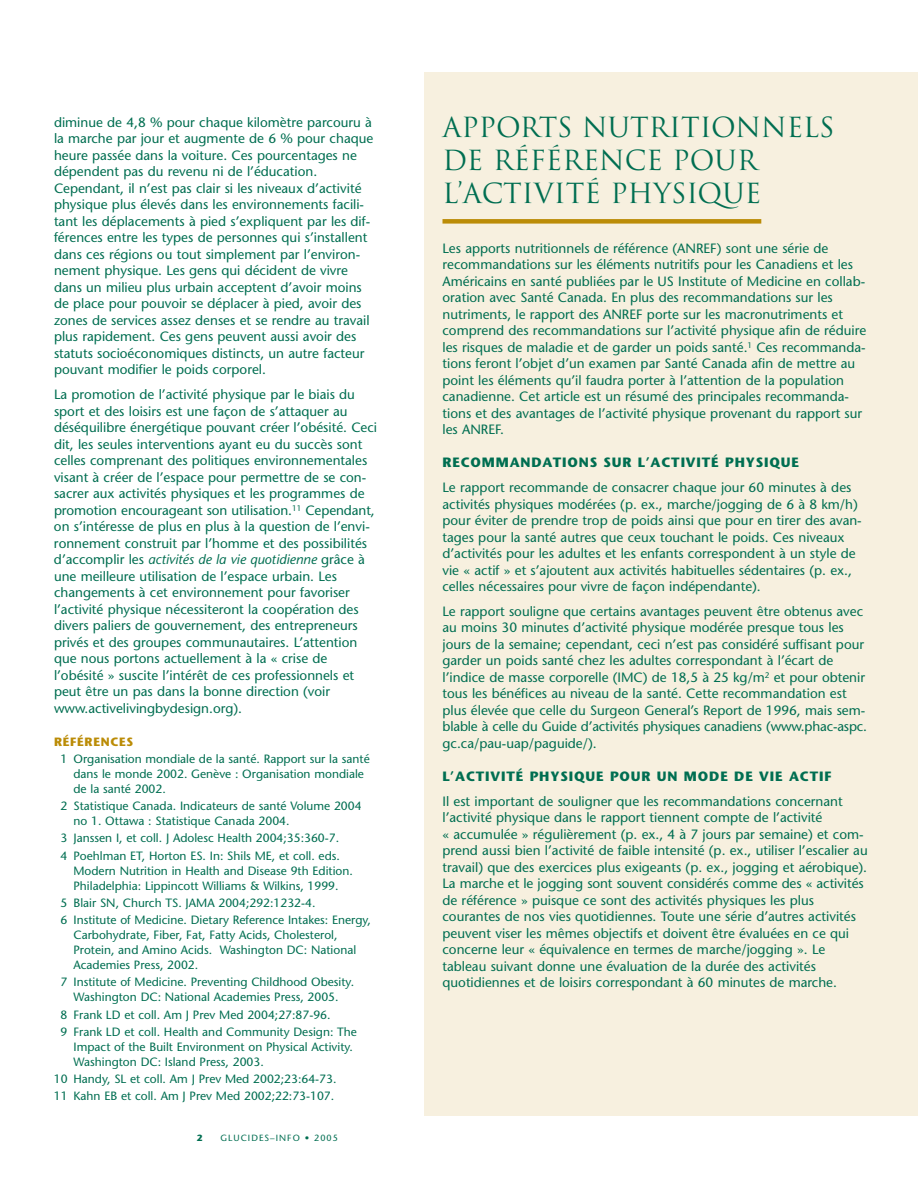
<style>
.page{position:relative;width:918px;height:1188px;background:#fff}
.page>*{position:absolute;margin:0;border:0;box-sizing:border-box;transform-origin:0 0}
.t1{font:27px/33px "Trajan";color:#006e51}
.t2{font:13.5px/16.5px "Stone Sans";color:#006e51}
.t3{font:700 13.5px "Stone Sans";letter-spacing:.065em;color:#006e51}
.t4{font:12px/15px "Stone Sans";color:#006e51}
.t5{font:700 12px "Stone Sans";letter-spacing:.065em;color:#bb8c07}
.t6{font:9px "Stone Sans";letter-spacing:.115em;color:#006e51}
.t7{font:700 9px "Stone Sans";color:#006e51}
.s1{font-style:italic}
</style>
<div class="page">
<div style="left:424px;top:72px;width:494px;height:1044px;background:#f7f0df"></div>
<div style="left:442px;top:219px;width:319px;height:5px;background:#bb8c07"></div>
<p class="t2" style="left:54px;top:115px;width:321px">diminue de 4,8 % pour chaque kilomètre parcouru à la marche par jour et augmente de 6 % pour chaque heure passée dans la voiture. Ces pourcentages ne dépendent pas du revenu ni de l’éducation.<br>Cependant, il n’est pas clair si les niveaux d’activité physique plus élevés dans les environnements facili&shy;tant les déplacements à pied s’expliquent par les dif&shy;férences entre les types de personnes qui s’installent dans ces régions ou tout simplement par l’environ&shy;nement physique. Les gens qui décident de vivre dans un milieu plus urbain acceptent d’avoir moins de place pour pouvoir se déplacer à pied, avoir des zones de services assez denses et se rendre au travail plus rapidement. Ces gens peuvent aussi avoir des statuts socioéconomiques distincts, un autre facteur pouvant modifier le poids corporel.</p>
<p class="t2" style="left:54px;top:388px;width:325px">La promotion de l’activité physique par le biais du sport et des loisirs est une façon de s’attaquer au déséquilibre énergétique pouvant créer l’obésité. Ceci dit, les seules interventions ayant eu du succès sont celles comprenant des politiques environnementales visant à créer de l’espace pour permettre de se con&shy;sacrer aux activités physiques et les programmes de promotion encourageant son utilisation.<sup>11</sup> Cependant, on s’intéresse de plus en plus à la question de l’envi&shy;ronnement construit par l’homme et des possibilités d’accomplir les <span class="s1">activités de la vie quotidienne</span> grâce à une meilleure utilisation de l’espace urbain. Les changements à cet environnement pour favoriser l’activité physique nécessiteront la coopération des divers paliers de gouvernement, des entrepreneurs privés et des groupes communautaires. L’attention que nous portons actuellement à la « crise de l’obésité » suscite l’intérêt de ces professionnels et peut être un pas dans la bonne direction (voir www.activelivingbydesign.org).</p>
<p class="t5" style="left:54px;top:737px;width:81px">RÉFÉRENCES</p>
<p class="t4" style="left:73px;top:753px;width:298px;text-indent:-13px">1 Organisation mondiale de la santé. Rapport sur la santé dans le monde 2002. Genève : Organisation mondiale de la santé 2002.</p>
<p class="t4" style="left:73px;top:800px;width:290px;text-indent:-13px">2 Statistique Canada. Indicateurs de santé Volume 2004 no 1. Ottawa : Statistique Canada 2004.</p>
<p class="t4" style="left:61px;top:831px;width:281px;line-height:17.2px">3 Janssen I, et coll. J Adolesc Health 2004;35:360-7.<br>4 Poehlman ET, Horton ES. In: Shils ME, et coll. eds.</p>
<p class="t4" style="left:73px;top:864px;width:281px">Modern Nutrition in Health and Disease 9th Edition.<br>Philadelphia: Lippincott Williams &amp; Wilkins, 1999.</p>
<p class="t4" style="left:61px;top:895px;width:312px;line-height:17.2px">5 Blair SN, Church TS. JAMA 2004;292:1232-4.<br>6 Institute of Medicine. Dietary Reference Intakes: Energy,</p>
<p class="t4" style="left:73px;top:929px;width:284px">Carbohydrate, Fiber, Fat, Fatty Acids, Cholesterol,<br>Protein, and Amino Acids. Washington DC: National<br>Academies Press, 2002.</p>
<p class="t4" style="left:61px;top:976px;width:295px;text-align:center">7 Institute of Medicine. Preventing Childhood Obesity.<br>Washington DC: National Academies Press, 2005.</p>
<p class="t4" style="left:61px;top:1007px;width:298px;line-height:17.2px">8 Frank LD et coll. Am J Prev Med 2004;27:87-96.<br>9 Frank LD et coll. Health and Community Design: The</p>
<p class="t4" style="left:73px;top:1041px;width:281px">Impact of the Built Environment on Physical Activity.<br>Washington DC: Island Press, 2003.</p>
<p class="t4" style="left:54px;top:1072px;width:284px;line-height:17.2px">10 Handy, SL et coll. Am J Prev Med 2002;23:64-73.<br>11 Kahn EB et coll. Am J Prev Med 2002;22:73-107.</p>
<p class="t7" style="left:197px;top:1134px;width:7px">2</p>
<p class="t6" style="left:220px;top:1134px;width:119px">GLUCIDES–INFO • 2005</p>
<h1 class="t1" style="left:442px;top:112px;width:394px">APPORTS NUTRITIONNELS<br>DE RÉFÉRENCE POUR<br>L’ACTIVITÉ PHYSIQUE</h1>
<p class="t2" style="left:442px;top:241px;width:425px">Les apports nutritionnels de référence (ANREF) sont une série de recommandations sur les éléments nutritifs pour les Canadiens et les Américains en santé publiées par le US Institute of Medicine en collab&shy;oration avec Santé Canada. En plus des recommandations sur les nutriments, le rapport des ANREF porte sur les macronutriments et comprend des recommandations sur l’activité physique afin de réduire les risques de maladie et de garder un poids santé.<sup>1</sup> Ces recommanda&shy;tions feront l’objet d’un examen par Santé Canada afin de mettre au point les éléments qu’il faudra porter à l’attention de la population canadienne. Cet article est un résumé des principales recommanda&shy;tions et des avantages de l’activité physique provenant du rapport sur les ANREF.</p>
<p class="t3" style="left:442px;top:457px;width:358px">RECOMMANDATIONS SUR L’ACTIVITÉ PHYSIQUE</p>
<p class="t2" style="left:442px;top:481px;width:421px">Le rapport recommande de consacrer chaque jour 60 minutes à des activités physiques modérées (p. ex., marche/jogging de 6 à 8 km/h) pour éviter de prendre trop de poids ainsi que pour en tirer des avan&shy;tages pour la santé autres que ceux touchant le poids. Ces niveaux d’activités pour les adultes et les enfants correspondent à un style de vie « actif » et s’ajoutent aux activités habituelles sédentaires (p. ex., celles nécessaires pour vivre de façon indépendante).</p>
<p class="t2" style="left:442px;top:604px;width:426px">Le rapport souligne que certains avantages peuvent être obtenus avec au moins 30 minutes d’activité physique modérée presque tous les jours de la semaine; cependant, ceci n’est pas considéré suffisant pour garder un poids santé chez les adultes correspondant à l’écart de l’indice de masse corporelle (IMC) de 18,5 à 25 kg/m<sup>2</sup> et pour obtenir tous les bénéfices au niveau de la santé. Cette recommandation est plus élevée que celle du Surgeon General’s Report de 1996, mais sem&shy;blable à celle du Guide d’activités physiques canadiens (www.phac-aspc. gc.ca/pau-uap/paguide/).</p>
<p class="t3" style="left:442px;top:771px;width:390px">L’ACTIVITÉ PHYSIQUE POUR UN MODE DE VIE ACTIF</p>
<p class="t2" style="left:442px;top:794px;width:427px">Il est important de souligner que les recommandations concernant l’activité physique dans le rapport tiennent compte de l’activité<br>« accumulée » régulièrement (p. ex., 4 à 7 jours par semaine) et com&shy;prend aussi bien l’activité de faible intensité (p. ex., utiliser l’escalier au travail) que des exercices plus exigeants (p. ex., jogging et aérobique).<br>La marche et le jogging sont souvent considérés comme des « activités de référence » puisque ce sont des activités physiques les plus courantes de nos vies quotidiennes. Toute une série d’autres activités peuvent viser les mêmes objectifs et doivent être évaluées en ce qui concerne leur « équivalence en termes de marche/jogging ». Le tableau suivant donne une évaluation de la durée des activités quotidiennes et de loisirs correspondant à 60 minutes de marche.</p>
</div>
